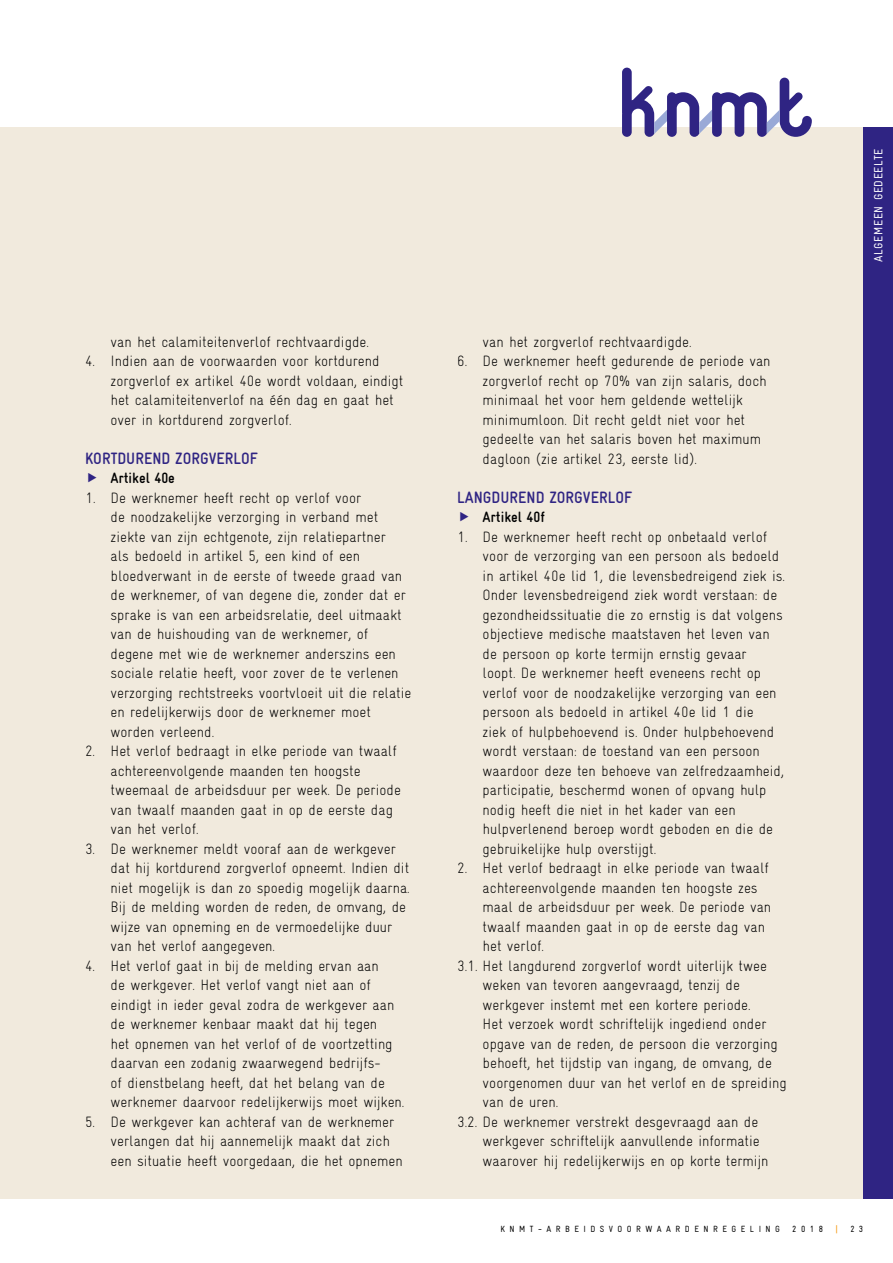
<style>
.page{position:relative;width:893px;height:1263px;background:#fff}
.page>*{position:absolute;margin:0;border:0;box-sizing:border-box;transform-origin:0 0}
.t1{font:16.5px "Gravur Condensed Bold CE";color:#2f2483}
.t2{font:15px/19.5px "Gravur Condensed Light CE";color:#000}
.t3{font:15px "Gravur Condensed Bold CE";color:#000}
.t4{font:12px "Gravur Condensed Reg CE";letter-spacing:.05em;color:#fff}
.t5{font:9px "Gravur Condensed Reg CE";letter-spacing:.5em;color:#000}
.t6{font:9px "Gravur Condensed Reg CE";color:#f39100}
</style>
<div class="page">
<div style="left:0;top:128px;width:893px;height:1071px;background:#f1eadd"></div>
<div style="left:863px;top:128px;width:30px;height:1071px;background:#2f2483"></div>
<svg style="left:622px;top:68px;width:190px;height:69px"></svg>
<p class="t2" style="left:111px;top:332px;width:260px">van het calamiteitenverlof rechtvaardigde.</p>
<p class="t2" style="left:111px;top:351px;width:294px;text-indent:-26px">4. Indien aan de voorwaarden voor kortdurend zorgverlof ex artikel 40e wordt voldaan, eindigt het calamiteitenverlof na één dag en gaat het over in kortdurend zorgverlof.</p>
<p class="t1" style="left:85px;top:449px;width:174px">KORTDUREND ZORGVERLOF</p>
<p class="t3" style="left:111px;top:470px;width:66px">Artikel 40e</p>
<p class="t2" style="left:111px;top:488px;width:302px;text-indent:-26px">1. De werknemer heeft recht op verlof voor<br>de noodzakelijke verzorging in verband met ziekte van zijn echtgenote, zijn relatiepartner<br>als bedoeld in artikel 5, een kind of een bloedverwant in de eerste of tweede graad van de werknemer, of van degene die, zonder dat er sprake is van een arbeidsrelatie, deel uitmaakt van de huishouding van de werknemer, of degene met wie de werknemer anderszins een sociale relatie heeft, voor zover de te verlenen verzorging rechtstreeks voortvloeit uit die relatie en redelijkerwijs door de werknemer moet worden verleend.</p>
<p class="t2" style="left:111px;top:741px;width:292px;text-indent:-26px">2. Het verlof bedraagt in elke periode van twaalf achtereenvolgende maanden ten hoogste tweemaal de arbeidsduur per week. De periode van twaalf maanden gaat in op de eerste dag van het verlof.</p>
<p class="t2" style="left:111px;top:839px;width:301px;text-indent:-26px">3. De werknemer meldt vooraf aan de werkgever dat hij kortdurend zorgverlof opneemt. Indien dit niet mogelijk is dan zo spoedig mogelijk daarna.<br>Bij de melding worden de reden, de omvang, de wijze van opneming en de vermoedelijke duur van het verlof aangegeven.</p>
<p class="t2" style="left:111px;top:956px;width:295px;text-indent:-26px">4. Het verlof gaat in bij de melding ervan aan<br>de werkgever. Het verlof vangt niet aan of eindigt in ieder geval zodra de werkgever aan de werknemer kenbaar maakt dat hij tegen<br>het opnemen van het verlof of de voortzetting daarvan een zodanig zwaarwegend bedrijfs-<br>of dienstbelang heeft, dat het belang van de werknemer daarvoor redelijkerwijs moet wijken.</p>
<p class="t2" style="left:111px;top:1112px;width:294px;text-indent:-26px">5. De werkgever kan achteraf van de werknemer verlangen dat hij aannemelijk maakt dat zich een situatie heeft voorgedaan, die het opnemen</p>
<p class="t4" style="left:872px;top:262px;width:115px;rotate:-90deg">ALGEMEEN GEDEELTE</p>
<p class="t2" style="left:483px;top:332px;width:211px">van het zorgverlof rechtvaardigde.</p>
<p class="t2" style="left:483px;top:351px;width:289px;text-indent:-26px">6. De werknemer heeft gedurende de periode van zorgverlof recht op 70% van zijn salaris, doch minimaal het voor hem geldende wettelijk minimumloon. Dit recht geldt niet voor het gedeelte van het salaris boven het maximum dagloon (zie artikel 23, eerste lid).</p>
<p class="t1" style="left:457px;top:488px;width:176px">LANGDUREND ZORGVERLOF</p>
<p class="t3" style="left:483px;top:509px;width:64px">Artikel 40f</p>
<p class="t2" style="left:483px;top:527px;width:304px;text-indent:-26px">1. De werknemer heeft recht op onbetaald verlof voor de verzorging van een persoon als bedoeld in artikel 40e lid 1, die levensbedreigend ziek is.<br>Onder levensbedreigend ziek wordt verstaan: de gezondheidssituatie die zo ernstig is dat volgens objectieve medische maatstaven het leven van de persoon op korte termijn ernstig gevaar<br>loopt. De werknemer heeft eveneens recht op verlof voor de noodzakelijke verzorging van een persoon als bedoeld in artikel 40e lid 1 die<br>ziek of hulpbehoevend is. Onder hulpbehoevend wordt verstaan: de toestand van een persoon waardoor deze ten behoeve van zelfredzaamheid, participatie, beschermd wonen of opvang hulp nodig heeft die niet in het kader van een hulpverlenend beroep wordt geboden en die de gebruikelijke hulp overstijgt.</p>
<p class="t2" style="left:457px;top:858px;width:313px">2. Het verlof bedraagt in elke periode van twaalf</p>
<p class="t2" style="left:483px;top:878px;width:277px">achtereenvolgende maanden ten hoogste zes</p>
<p class="t2" style="left:483px;top:897px;width:290px">maal de arbeidsduur per week. De periode van</p>
<p class="t2" style="left:483px;top:917px;width:284px">twaalf maanden gaat in op de eerste dag van</p>
<p class="t2" style="left:483px;top:936px;width:63px">het verlof.</p>
<p class="t2" style="left:457px;top:956px;width:311px">3.1. Het langdurend zorgverlof wordt uiterlijk twee</p>
<p class="t2" style="left:483px;top:975px;width:259px">weken van tevoren aangevraagd, tenzij de</p>
<p class="t2" style="left:483px;top:995px;width:270px">werkgever instemt met een kortere periode.</p>
<p class="t2" style="left:483px;top:1014px;width:285px">Het verzoek wordt schriftelijk ingediend onder</p>
<p class="t2" style="left:483px;top:1034px;width:297px">opgave van de reden, de persoon die verzorging</p>
<p class="t2" style="left:483px;top:1053px;width:291px">behoeft, het tijdstip van ingang, de omvang, de</p>
<p class="t2" style="left:483px;top:1073px;width:306px">voorgenomen duur van het verlof en de spreiding</p>
<p class="t2" style="left:483px;top:1092px;width:77px">van de uren.</p>
<p class="t2" style="left:457px;top:1112px;width:303px">3.2. De werknemer verstrekt desgevraagd aan de</p>
<p class="t2" style="left:483px;top:1131px;width:279px">werkgever schriftelijk aanvullende informatie</p>
<p class="t2" style="left:483px;top:1151px;width:287px">waarover hij redelijkerwijs en op korte termijn</p>
<p class="t5" style="left:500px;top:1223px;width:281px">KNMT-ARBEIDSVOORWAARDENREGELING</p>
<p class="t5" style="left:792px;top:1223px;width:32px">2018</p>
<p class="t6" style="left:835px;top:1223px;width:5px">|</p>
<p class="t5" style="left:850px;top:1223px;width:14px">2 3</p>
</div>
